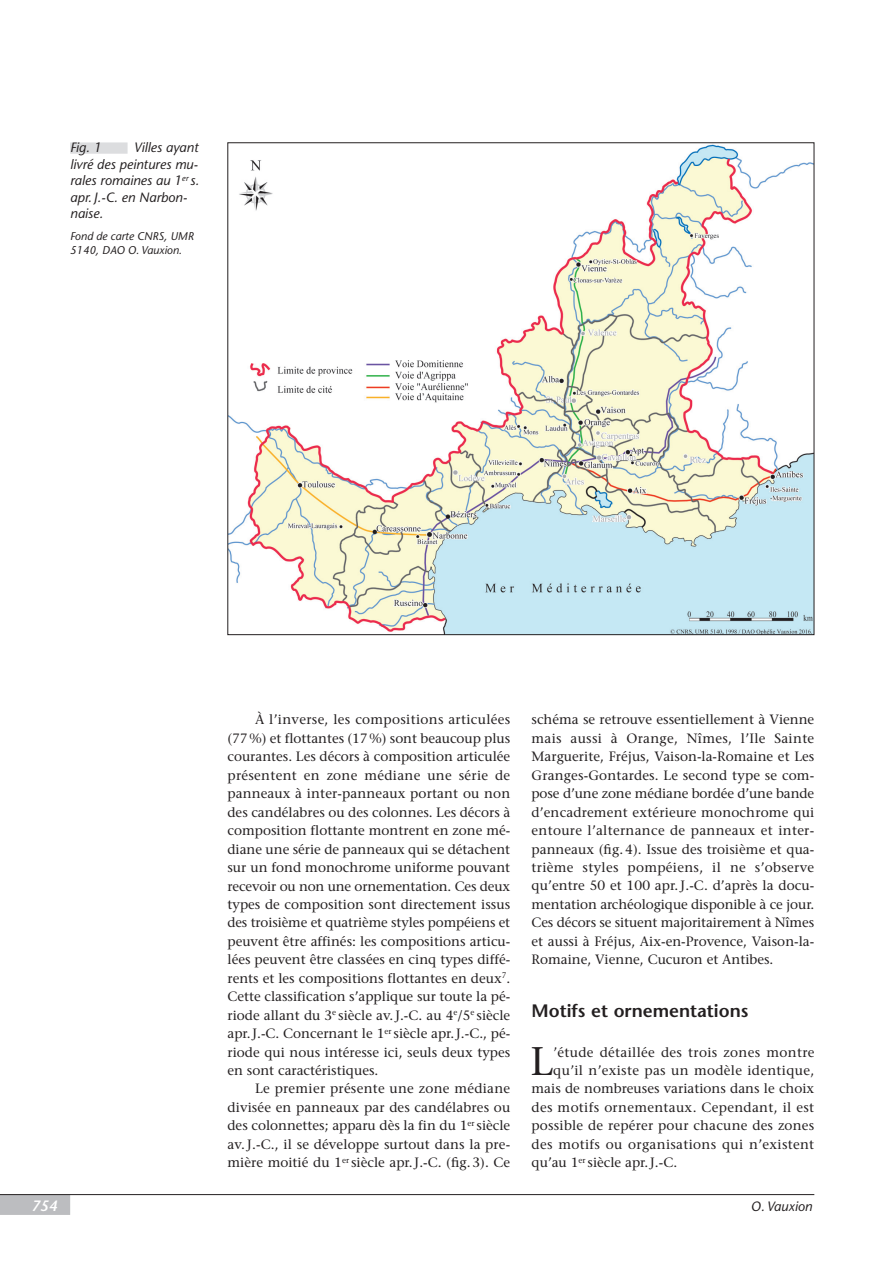
<style>
.page{position:relative;width:893px;height:1263px;background:#fff}
.page>*{position:absolute;margin:0;border:0;box-sizing:border-box;transform-origin:0 0}
.t1{font:39.75px "Stone Serif";color:#231f20}
.t2{font:600 18px "Stone Sans";color:#231f20}
.t3{font:italic 600 15px "Stone Sans";color:#fff}
.t4{font:13.5px/18.5px "Stone Serif";letter-spacing:.01em;color:#231f20;text-align:justify}
.t5{font:italic 13.5px/16.5px "Stone Sans";color:#231f20}
.t6{font:italic 11.25px/13.5px "Stone Sans";color:#231f20}
</style>
<div class="page">
<div style="left:0;top:1195px;width:70px;height:20px;background:#bcbdc0"></div>
<hr style="left:0;top:1194px;width:814px;height:1px;background:#231f20">
<img style="left:229px;top:144px;width:583px;height:489px">
<div style="left:70px;top:142px;width:58px;height:12px;background:#dcdddf"></div>
<p class="t5" style="left:70px;top:141px;width:131px;text-indent:64px">Villes ayant livré des peintures mu&shy;rales romaines au 1<sup>er</sup> s. apr. J.-C. en Narbon - naise.</p>
<p class="t6" style="left:70px;top:231px;width:125px">Fond de carte CNRS, UMR<br>5140, DAO O. Vauxion.</p>
<p class="t5" style="left:70px;top:141px;width:33px">Fig. 1</p>
<p class="t4" style="left:227px;top:712px;width:284px;text-indent:28px">À l’inverse, les compositions articulées (77%) et flottantes (17%) sont beaucoup plus courantes. Les décors à composition articulée présentent en zone médiane une série de panneaux à inter-panneaux portant ou non des candélabres ou des colonnes. Les décors à composition flottante montrent en zone mé&shy;diane une série de panneaux qui se détachent sur un fond monochrome uniforme pouvant recevoir ou non une ornementation. Ces deux types de composition sont directement issus des troisième et quatrième styles pompéiens et peuvent être affinés: les compositions articu&shy;lées peuvent être classées en cinq types diffé&shy;rents et les compositions flottantes en deux<sup>7</sup>.<br>Cette classification s’applique sur toute la pé&shy;riode allant du 3<sup>e</sup> siècle av. J.-C. au 4<sup>e</sup>/5<sup>e</sup> siècle apr. J.-C. Concernant le 1<sup>er</sup> siècle apr. J.-C., pé&shy;riode qui nous intéresse ici, seuls deux types en sont caractéristiques.</p>
<p class="t4" style="left:227px;top:1081px;width:284px;text-indent:28px">Le premier présente une zone médiane divisée en panneaux par des candélabres ou des colonnettes; apparu dès la fin du 1<sup>er</sup> siècle av. J.-C., il se développe surtout dans la pre&shy;mière moitié du 1<sup>er</sup> siècle apr. J.-C. (fig. 3). Ce</p>
<p class="t4" style="left:531px;top:712px;width:284px">schéma se retrouve essentiellement à Vienne mais aussi à Orange, Nîmes, l’Ile Sainte Marguerite, Fréjus, Vaison-la-Romaine et Les Granges-Gontardes. Le second type se com&shy;pose d’une zone médiane bordée d’une bande d’encadrement extérieure monochrome qui entoure l’alternance de panneaux et inter&shy;panneaux (fig. 4). Issue des troisième et qua&shy;trième styles pompéiens, il ne s’observe qu’entre 50 et 100 apr. J.-C. d’après la docu&shy;mentation archéologique disponible à ce jour.<br>Ces décors se situent majoritairement à Nîmes et aussi à Fréjus, Aix-en-Provence, Vaison-la-Romaine, Vienne, Cucuron et Antibes.</p>
<h2 class="t2" style="left:531px;top:1003px;width:218px">Motifs et ornementations</h2>
<h1 class="t1" style="left:530px;top:1046px;width:24px">L</h1>
<p class="t4" style="left:553px;top:1044px;width:263px">’étude détaillée des trois zones montre</p>
<p class="t4" style="left:553px;top:1062px;width:263px">qu’il n’existe pas un modèle identique,</p>
<p class="t4" style="left:531px;top:1081px;width:284px">mais de nombreuses variations dans le choix</p>
<p class="t4" style="left:531px;top:1099px;width:284px">des motifs ornementaux. Cependant, il est</p>
<p class="t4" style="left:531px;top:1118px;width:284px">possible de repérer pour chacune des zones</p>
<p class="t4" style="left:531px;top:1136px;width:284px">des motifs ou organisations qui n’existent</p>
<p class="t4" style="left:531px;top:1155px;width:147px">qu’au 1<sup>er</sup> siècle apr. J.-C.</p>
<p class="t3" style="left:32px;top:1200px;width:27px">754</p>
<p class="t5" style="left:751px;top:1200px;width:63px">O. Vauxion</p>
</div>
